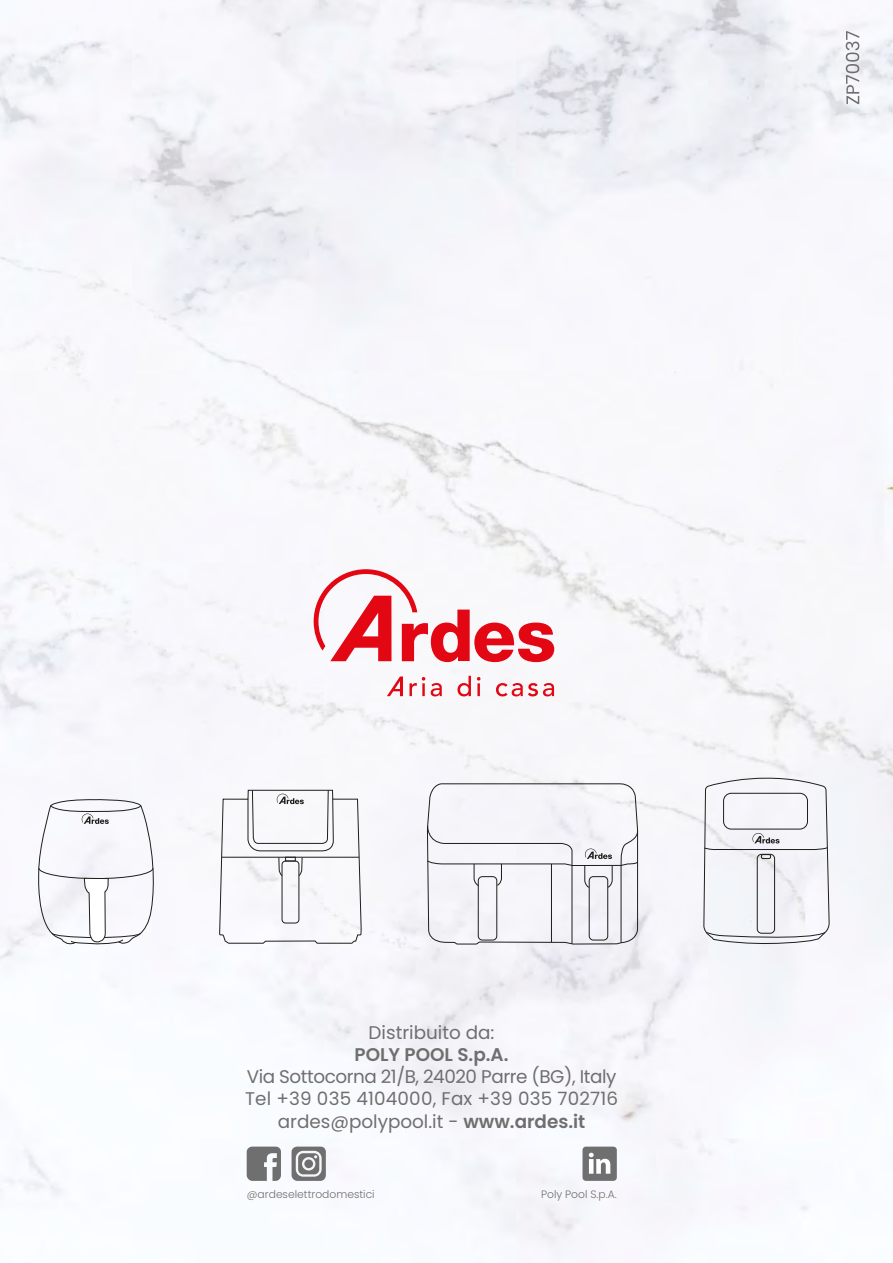
<style>
.page{position:relative;width:893px;height:1263px;background:#fff}
.page>*{position:absolute;margin:0;border:0;box-sizing:border-box;transform-origin:0 0}
.t1{font:18.3px/22px "Poppins";color:#706f6f;text-align:center}
.t2{font:600 18.3px "Poppins";color:#706f6f}
.t3{font:300 10.65px "Poppins";color:#706f6f}
.s1{font-weight:600}
</style>
<div class="page">
<img style="left:0;top:0;width:893px;height:1262px">
<svg style="left:314px;top:569px;width:240px;height:93px"></svg>
<svg style="left:387px;top:676px;width:16px;height:20px"></svg>
<svg style="left:409px;top:677px;width:16px;height:19px"></svg>
<svg style="left:431px;top:683px;width:11px;height:13px"></svg>
<svg style="left:457px;top:676px;width:14px;height:20px"></svg>
<svg style="left:477px;top:677px;width:3px;height:19px"></svg>
<svg style="left:496px;top:683px;width:58px;height:13px"></svg>
<svg style="left:846px;top:31px;width:13px;height:73px"></svg>
<svg style="left:247px;top:1146px;width:34px;height:35px"></svg>
<div style="left:292px;top:1146px;width:34px;height:35px;background:#706f6f;border-radius:5px"></div>
<svg style="left:296px;top:1151px;width:26px;height:26px"></svg>
<div style="left:582px;top:1146px;width:35px;height:35px;background:#706f6f;border-radius:3px"></div>
<svg style="left:589px;top:1153px;width:21px;height:21px"></svg>
<svg style="left:36px;top:791px;width:122px;height:182px"></svg>
<svg style="left:427px;top:783px;width:211px;height:161px"></svg>
<svg style="left:703px;top:770px;width:126px;height:177px"></svg>
<div style="left:757px;top:854px;width:18px;height:79px;border:1px solid #1e1e1c;border-radius:4px"></div>
<div style="left:761px;top:854px;width:10px;height:5px;border:1px solid #1e1e1c;border-radius:2px"></div>
<svg style="left:219px;top:790px;width:142px;height:184px"></svg>
<p class="t1" style="left:369px;top:1022px;width:127px">Distribuito da:</p>
<p class="t2" style="left:355px;top:1044px;width:155px">POLY POOL S.p.A.</p>
<p class="t1" style="left:245px;top:1066px;width:374px">Via Sottocorna 21/B, 24020 Parre (BG), Italy<br>Tel +39 035 4104000, Fax +39 035 702716 ardes@polypool.it - <span class="s1">www.ardes.it</span></p>
<p class="t3" style="left:247px;top:1188px;width:129px">@ardeselettrodomestici</p>
<p class="t3" style="left:541px;top:1188px;width:77px">Poly Pool S.p.A.</p>
</div>
